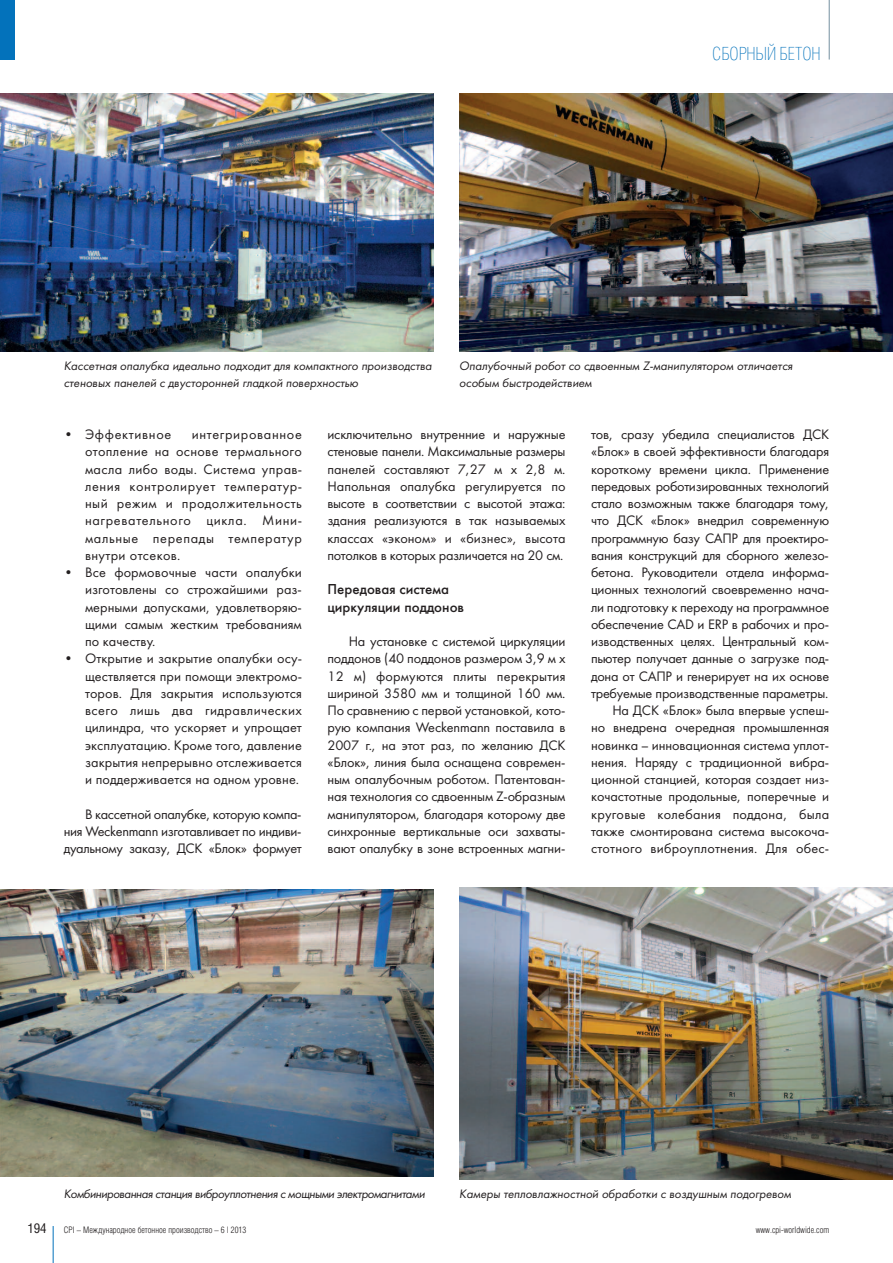
<style>
.page{position:relative;width:893px;height:1263px;background:#fff}
.page>*{position:absolute;margin:0;border:0;box-sizing:border-box;transform-origin:0 0}
.t1{font:100 18px "Helios Cond";color:#0372bb}
.t2{font:15px/17.2px "Futura Medium C";color:#231f20}
.t3{font:14.25px/17.2px "Futura Book C";letter-spacing:-.01em;color:#231f20;text-align:justify}
.t4{font:14.25px "Futura Book C";letter-spacing:.045em;color:#231f20}
.t5{font:13.5px "Helios Cond";color:#231f20}
.t6{font:italic 12.75px/17.2px "Futura Book C";letter-spacing:-.005em;color:#231f20}
.t7{font:italic 12.75px "Futura Book C";letter-spacing:-.04em;color:#231f20}
.t8{font:300 9px "Helios Cond";color:#231f20}
</style>
<div class="page">
<hr style="left:53px;top:1226px;width:1px;height:37px;background:#0372bb">
<hr style="left:829px;top:0;width:1px;height:60px;background:#73909f">
<div style="left:0;top:0;width:15px;height:60px;background:#0372bb"></div>
<img style="left:0;top:94px;width:434px;height:258px">
<img style="left:0;top:890px;width:434px;height:287px">
<img style="left:459px;top:888px;width:434px;height:292px">
<img style="left:459px;top:94px;width:434px;height:258px">
<p class="t1" style="left:712px;top:46px;width:110px">СБОРНЫЙ БЕТОН</p>
<p class="t6" style="left:64px;top:357px;width:370px">Кассетная опалубка идеально подходит для компактного производства стеновых панелей с двусторонней гладкой поверхностью</p>
<p class="t6" style="left:459px;top:357px;width:335px">Опалубочный робот со сдвоенным Z-манипулятором отличается особым быстродействием</p>
<p class="t4" style="left:64px;top:426px;width:109px">• Эффективное</p>
<p class="t3" style="left:85px;top:425px;width:219px;text-indent:107px">интегрированное отопление на основе термального масла либо воды. Система управ&shy;ления контролирует температур&shy;ный режим и продолжительность нагревательного цикла. Мини&shy;мальные перепады температур внутри отсеков.</p>
<p class="t3" style="left:85px;top:563px;width:218px;text-indent:-21px">• Все формовочные части опалубки изготовлены со строжайшими раз&shy;мерными допусками, удовлетворяю&shy;щими самым жестким требованиям по качеству.</p>
<p class="t3" style="left:85px;top:650px;width:218px;text-indent:-21px">• Открытие и закрытие опалубки осу&shy;ществляется при помощи электромо&shy;торов. Для закрытия используются всего лишь два гидравлических цилиндра, что ускоряет и упрощает эксплуатацию. Кроме того, давление закрытия непрерывно отслеживается и поддерживается на одном уровне.</p>
<p class="t3" style="left:64px;top:805px;width:240px;text-indent:21px">В кассетной опалубке, которую компа&shy;ния Weckenmann изготавливает по индиви&shy;дуальному заказу, ДСК «Блок» формует</p>
<p class="t3" style="left:327px;top:425px;width:240px">исключительно внутренние и наружные стеновые панели. Максимальные размеры панелей составляют 7,27 м x 2,8 м.<br>Напольная опалубка регулируется по высоте в соответствии с высотой этажа: здания реализуются в так называемых классах «эконом» и «бизнес», высота потолков в которых различается на 20 см.</p>
<p class="t2" style="left:327px;top:580px;width:138px">Передовая система циркуляции поддонов</p>
<p class="t3" style="left:327px;top:632px;width:240px;text-indent:21px">На установке с системой циркуляции поддонов (40 поддонов размером 3,9 м x 12 м) формуются плиты перекрытия шириной 3580 мм и толщиной 160 мм.<br>По сравнению с первой установкой, кото&shy;рую компания Weckenmann поставила в 2007 г., на этот раз, по желанию ДСК «Блок», линия была оснащена современ&shy;ным опалубочным роботом. Патентован&shy;ная технология со сдвоенным Z-образным манипулятором, благодаря которому две синхронные вертикальные оси захваты&shy;вают опалубку в зоне встроенных магни-</p>
<p class="t3" style="left:591px;top:425px;width:240px;text-align:right">тов, сразу убедила специалистов ДСК «Блок» в своей эффективности благодаря короткому времени цикла. Применение передовых роботизированных технологий стало возможным также благодаря тому, что ДСК «Блок» внедрил современную программную базу САПР для проектиро&shy;вания конструкций для сборного железо&shy;бетона. Руководители отдела информа&shy;ционных технологий своевременно нача&shy;ли подготовку к переходу на программное обеспечение CAD и ERP в рабочих и про&shy;изводственных целях. Центральный ком&shy;пьютер получает данные о загрузке под&shy;дона от САПР и генерирует на их основе требуемые производственные параметры.<br>На ДСК «Блок» была впервые успеш-<br>но внедрена очередная промышленная новинка – инновационная система уплот&shy;нения. Наряду с традиционной вибра&shy;ционной станцией, которая создает низ&shy;кочастотные продольные, поперечные и круговые колебания поддона, была также смонтирована система высокоча&shy;стотного виброуплотнения. Для обес-</p>
<p class="t7" style="left:64px;top:1186px;width:363px">Комбинированная станция виброуплотнения с мощными электромагнитами</p>
<p class="t6" style="left:459px;top:1185px;width:333px">Камеры тепловлажностной обработки с воздушным подогревом</p>
<p class="t5" style="left:27px;top:1223px;width:21px">194</p>
<p class="t8" style="left:64px;top:1226px;width:184px">CPI – Международное бетонное производство – 6 | 2013</p>
<p class="t8" style="left:756px;top:1226px;width:75px">www.cpi-worldwide.com</p>
</div>
